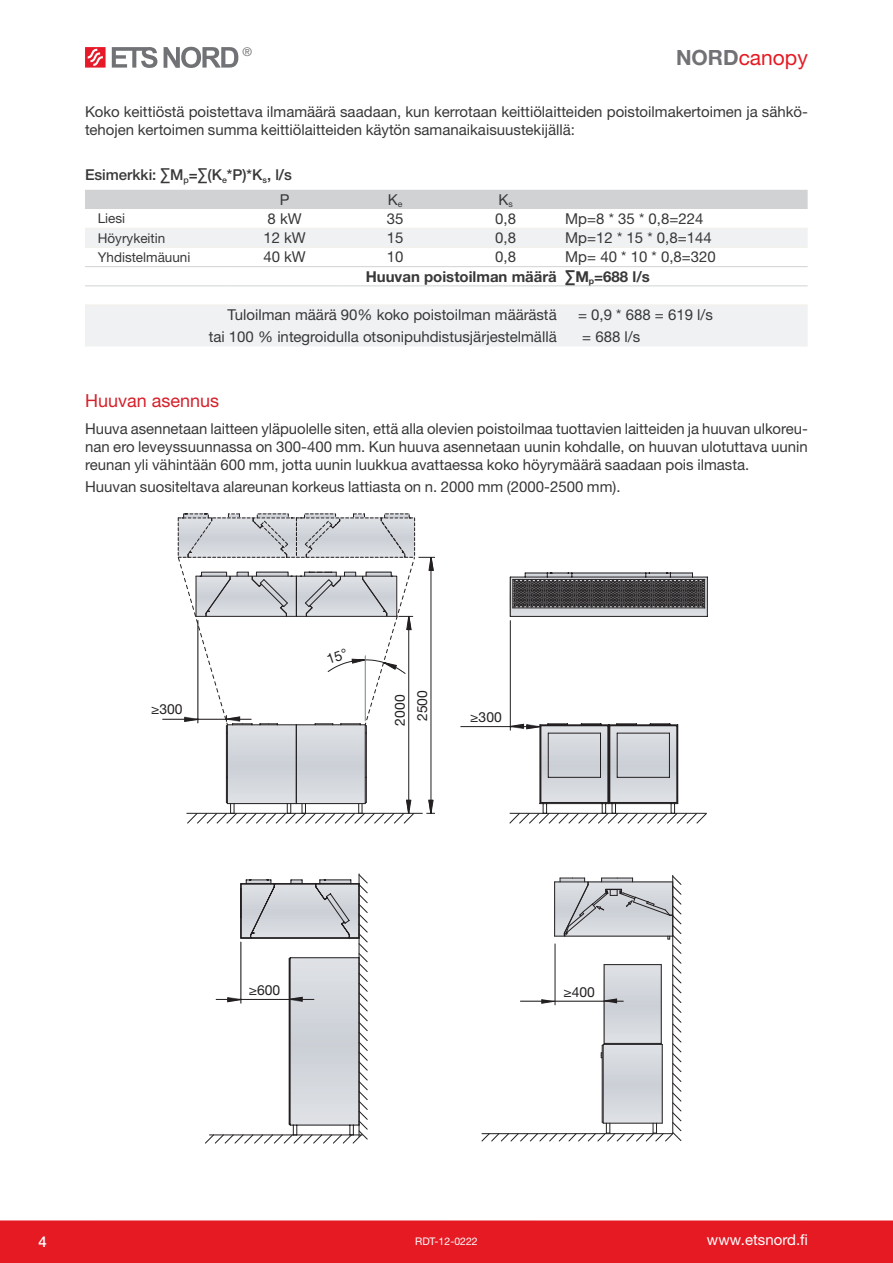
<style>
.page{position:relative;width:893px;height:1263px;background:#fff}
.page>*{position:absolute;margin:0;border:0;box-sizing:border-box;transform-origin:0 0}
.t1{font:21px "Helvetica Neue LTW1 G";color:#e51a23}
.Pealkiri{font:18px "Helvetica Neue LTW1 G";color:#d5212b}
.Tekst{font:15px/18px "Helvetica Neue LTW1 G";color:#383839}
.t2{font:700 15px "Helvetica Neue LTW1 G";color:#383839}
.Näidis{font:500 15px "Helvetica Neue LTW1 G";color:#383839}
.t3{font:15px "Helvetica Neue LTW1 G";color:#fff}
.Tabeli_päis{font:15px "Helvetica Neue LTW1 G";color:#383839}
.t4{font:500 15px "Helvetica Neue LTW1 G";color:#fff}
.t5{font:13.95px/22.2px "Helvetica Neue LTW1 G";color:#231f20;text-align:center}
.Tabeltekst_vasak{font:13.5px "Helvetica Neue LTW1 G";color:#383839}
.t6{font:12px "Helvetica Neue LTW1 G";color:#717275}
.t7{font:10.5px "Helvetica Neue LTW1 G";color:#fff}
.s1{font-weight:700;color:#717275}
</style>
<div class="page">
<div style="left:0;top:1220px;width:893px;height:43px;background:#e51a23"></div>
<svg style="left:85px;top:47px;width:21px;height:21px"></svg>
<svg style="left:112px;top:47px;width:45px;height:21px"></svg>
<svg style="left:164px;top:47px;width:74px;height:21px"></svg>
<div style="left:85px;top:190px;width:723px;height:19px;background:#d1d2d4"></div>
<svg style="left:85px;top:229px;width:723px;height:117px;fill:#f0f1f2"></svg>
<hr style="left:85px;top:228px;width:144px;height:1px;background:#f3f1ec">
<hr style="left:229px;top:228px;width:111px;height:1px;background:#f3f1ec">
<hr style="left:340px;top:228px;width:110px;height:1px;background:#f3f1ec">
<hr style="left:450px;top:228px;width:111px;height:1px;background:#f3f1ec">
<hr style="left:561px;top:228px;width:247px;height:1px;background:#f3f1ec">
<hr style="left:85px;top:247px;width:144px;height:1px;background:#f3f1ec">
<hr style="left:229px;top:247px;width:111px;height:1px;background:#f3f1ec">
<hr style="left:340px;top:247px;width:110px;height:1px;background:#f3f1ec">
<hr style="left:450px;top:247px;width:111px;height:1px;background:#f3f1ec">
<hr style="left:561px;top:247px;width:247px;height:1px;background:#f3f1ec">
<hr style="left:85px;top:304px;width:144px;height:2px;background:#f3f1ec">
<hr style="left:229px;top:304px;width:111px;height:2px;background:#f3f1ec">
<hr style="left:340px;top:304px;width:110px;height:2px;background:#f3f1ec">
<hr style="left:450px;top:304px;width:111px;height:2px;background:#f3f1ec">
<hr style="left:561px;top:304px;width:247px;height:2px;background:#f3f1ec">
<hr style="left:85px;top:266px;width:144px;height:1px;background:#d1d2d4">
<hr style="left:229px;top:266px;width:111px;height:1px;background:#d1d2d4">
<hr style="left:340px;top:266px;width:110px;height:1px;background:#d1d2d4">
<hr style="left:450px;top:266px;width:111px;height:1px;background:#d1d2d4">
<hr style="left:561px;top:266px;width:247px;height:1px;background:#d1d2d4">
<hr style="left:85px;top:285px;width:144px;height:1px;background:#d1d2d4">
<hr style="left:229px;top:285px;width:111px;height:1px;background:#d1d2d4">
<hr style="left:340px;top:285px;width:110px;height:1px;background:#d1d2d4">
<hr style="left:450px;top:285px;width:111px;height:1px;background:#d1d2d4">
<hr style="left:561px;top:285px;width:247px;height:1px;background:#d1d2d4">
<svg style="left:481px;top:876px;width:200px;height:265px"></svg>
<hr style="left:482px;top:1133px;width:191px;height:1px;background:#231f20">
<svg style="left:205px;top:873px;width:163px;height:270px"></svg>
<svg style="left:162px;top:517px;width:546px;height:307px"></svg>
<svg style="left:178px;top:513px;width:257px;height:311px"></svg>
<p class="t6" style="left:242px;top:44px;width:11px">®</p>
<p class="t1" style="left:676px;top:44px;width:133px"><span class="s1">NORD</span>canopy</p>
<p class="Tekst" style="left:85px;top:103px;width:724px">Koko keittiöstä poistettava ilmamäärä saadaan, kun kerrotaan keittiölaitteiden poistoilmakertoimen ja sähkö&shy;tehojen kertoimen summa keittiölaitteiden käytön samanaikaisuustekijällä:</p>
<p class="Näidis" style="left:85px;top:165px;width:208px">Esimerkki: ∑M<sub>p</sub>=∑(K<sub>e</sub>*P)*K<sub>s</sub>, l/s</p>
<p class="Tabeli_päis" style="left:280px;top:190px;width:11px">P</p>
<p class="Tabeli_päis" style="left:388px;top:190px;width:16px">K<sub>e</sub></p>
<p class="Tabeli_päis" style="left:498px;top:190px;width:16px">K<sub>s</sub></p>
<p class="Tabeltekst_vasak" style="left:98px;top:210px;width:29px">Liesi</p>
<p class="Tekst" style="left:267px;top:210px;width:36px">8 kW</p>
<p class="Tekst" style="left:387px;top:210px;width:18px">35</p>
<p class="Tekst" style="left:495px;top:210px;width:22px">0,8</p>
<p class="Tekst" style="left:565px;top:210px;width:140px">Mp=8 * 35 * 0,8=224</p>
<p class="Tabeltekst_vasak" style="left:98px;top:229px;width:69px">Höyrykeitin</p>
<p class="Tekst" style="left:263px;top:229px;width:44px">12 kW</p>
<p class="Tekst" style="left:387px;top:229px;width:18px">15</p>
<p class="Tekst" style="left:495px;top:229px;width:22px">0,8</p>
<p class="Tekst" style="left:565px;top:229px;width:148px">Mp=12 * 15 * 0,8=144</p>
<p class="Tabeltekst_vasak" style="left:98px;top:249px;width:94px">Yhdistelmäuuni</p>
<p class="Tekst" style="left:263px;top:248px;width:44px">40 kW</p>
<p class="Tekst" style="left:387px;top:248px;width:18px">10</p>
<p class="Tekst" style="left:495px;top:248px;width:22px">0,8</p>
<p class="Tekst" style="left:565px;top:248px;width:152px">Mp= 40 * 10 * 0,8=320</p>
<p class="t2" style="left:366px;top:267px;width:193px">Huuvan poistoilman määrä</p>
<p class="t2" style="left:565px;top:267px;width:86px">∑M<sub>p</sub>=688 l/s</p>
<p class="Tekst" style="left:228px;top:306px;width:331px">Tuloilman määrä 90% koko poistoilman määrästä</p>
<p class="Tekst" style="left:209px;top:328px;width:350px">tai 100 % integroidulla otsonipuhdistusjärjestelmällä</p>
<p class="Tekst" style="left:578px;top:306px;width:137px">= 0,9 * 688 = 619 l/s</p>
<p class="Tekst" style="left:582px;top:328px;width:60px">= 688 l/s</p>
<p class="Pealkiri" style="left:85px;top:390px;width:136px">Huuvan asennus</p>
<p class="Tekst" style="left:85px;top:419px;width:724px;text-align:justify">Huuva asennetaan laitteen yläpuolelle siten, että alla olevien poistoilmaa tuottavien laitteiden ja huuvan ulkoreu&shy;nan ero leveyssuunnassa on 300-400 mm. Kun huuva asennetaan uunin kohdalle, on huuvan ulotuttava uunin reunan yli vähintään 600 mm, jotta uunin luukkua avattaessa koko höyrymäärä saadaan pois ilmasta.</p>
<p class="Tekst" style="left:85px;top:478px;width:537px">Huuvan suositeltava alareunan korkeus lattiasta on n. 2000 mm (2000-2500 mm).</p>
<p class="t5" style="left:151px;top:698px;width:33px">≥300</p>
<p class="t5" style="left:389px;top:725px;width:37px;rotate:-90deg">2000<br>2500</p>
<p class="t5" style="left:470px;top:705px;width:33px">≥300</p>
<p class="t5" style="left:249px;top:979px;width:33px">≥600</p>
<p class="t5" style="left:563px;top:981px;width:33px">≥400</p>
<p class="t4" style="left:38px;top:1233px;width:10px">4</p>
<p class="t7" style="left:415px;top:1235px;width:64px">RDT-12-0222</p>
<p class="t3" style="left:707px;top:1230px;width:103px">www.etsnord.fi</p>
</div>
